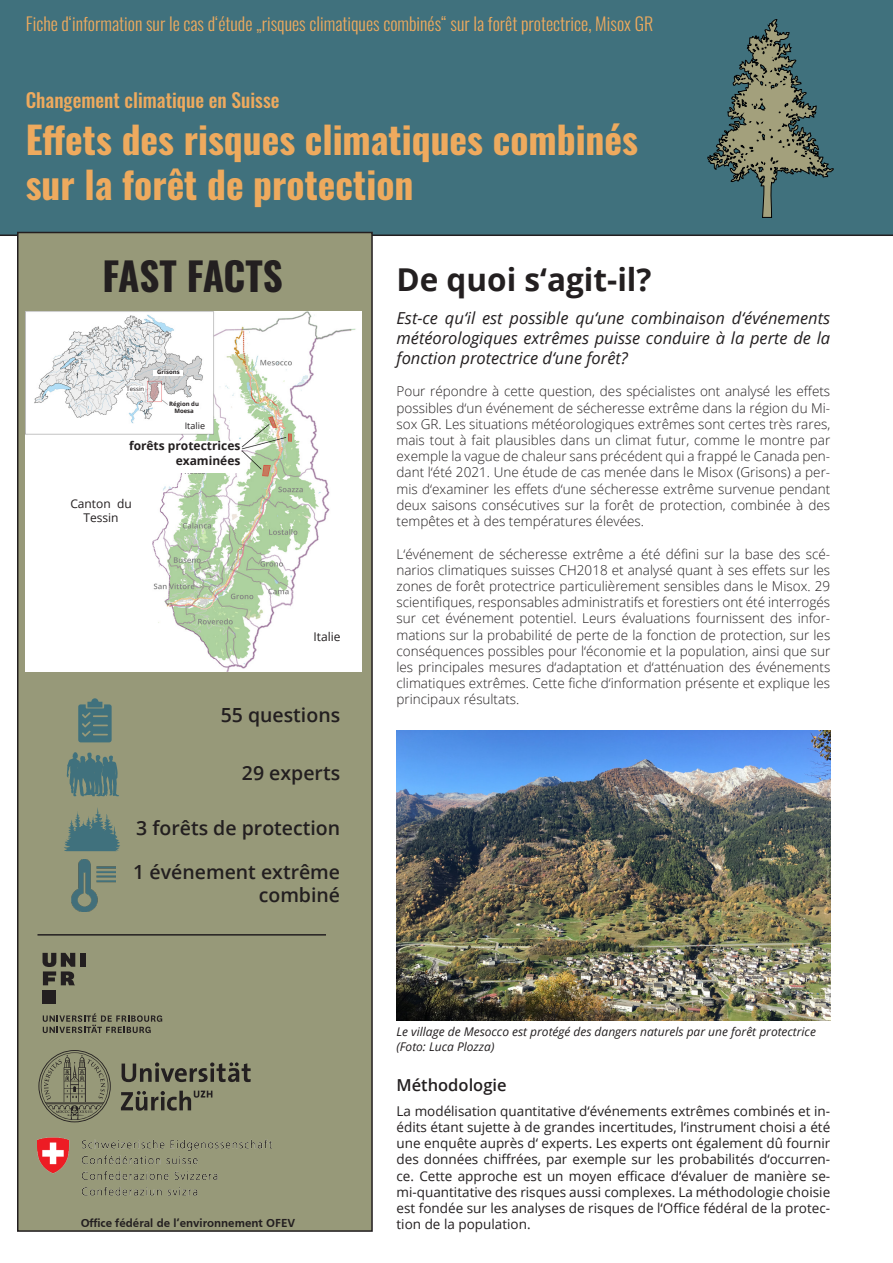
<style>
.page{position:relative;width:893px;height:1263px;background:#fff}
.page>*{position:absolute;margin:0;border:0;box-sizing:border-box;transform-origin:0 0}
.t1{font:700 39px "Oswald";letter-spacing:-.01em;color:#231f20}
.t2{font:700 37.5px/45px "Oswald";color:#eeaa5e}
.t3{font:700 31.5px "Open Sans";color:#231f20}
.t4{font:600 19.5px/23.4px "Open Sans";color:#231f20;text-align:right}
.t5{font:500 19.5px "Oswald";color:#eeaa5e}
.t6{font:300 18px "Oswald";color:#eeaa5e}
.t7{font:italic 16.5px/19.8px "Open Sans";color:#231f20;text-align:justify}
.TitelText{font:600 16.5px "Open Sans";color:#231f20}
.Haupttext{font:300 13.5px/16.2px "Open Sans";color:#231f20;text-align:justify}
.Haupttext-2{font:13.5px/16.2px "Open Sans";color:#231f20;text-align:justify}
.t8{font:italic 12px/14.4px "Open Sans";color:#231f20}
.t9{font:700 12px "Frutiger";color:#231f20}
.t10{font:700 12px/14.4px "Open Sans";color:#231f20;text-align:right}
.t11{font:12px/14.4px "Open Sans";color:#231f20;text-align:center}
.t12{font:9px "Open Sans";color:#231f20}
.t13{font:700 6px/7.2px "Open Sans";color:#231f20;text-align:center}
.t14{font:6px "Open Sans";color:#231f20}
</style>
<div class="page">
<div style="left:0;top:0;width:893px;height:236px;background:#40717d"></div>
<div style="left:18px;top:232px;width:354px;height:999px;background:#979979"></div>
<div style="left:17px;top:232px;width:356px;height:1000px;border:2px solid #231f20"></div>
<svg style="left:707px;top:19px;width:127px;height:199px;background:#587470"></svg>
<svg style="left:67px;top:752px;width:52px;height:44px"></svg>
<svg style="left:64px;top:808px;width:56px;height:43px"></svg>
<svg style="left:78px;top:698px;width:34px;height:44px"></svg>
<img style="left:71px;top:860px;width:45px;height:51px">
<img style="left:26px;top:312px;width:335px;height:359px">
<img style="left:396px;top:730px;width:434px;height:290px">
<hr style="left:37px;top:934px;width:289px;height:1px;background:#231f20">
<div style="left:128px;top:441px;width:112px;height:31px;background:#fff"></div>
<svg style="left:38px;top:1050px;width:213px;height:72px"></svg>
<svg style="left:43px;top:1013px;width:119px;height:20px"></svg>
<div style="left:80px;top:953px;width:5px;height:14px;background:#231f20"></div>
<div style="left:43px;top:990px;width:13px;height:14px;background:#231f20"></div>
<svg style="left:43px;top:953px;width:32px;height:32px"></svg>
<img style="left:37px;top:1137px;width:234px;height:95px">
<div style="left:67px;top:499px;width:68px;height:34px;background:#fff"></div>
<div style="left:293px;top:631px;width:68px;height:18px;background:#fff"></div>
<div style="left:126px;top:386px;width:19px;height:6px;background:#fff"></div>
<div style="left:154px;top:370px;width:29px;height:6px;background:#fff"></div>
<div style="left:168px;top:401px;width:32px;height:14px;background:#fff"></div>
<div style="left:178px;top:422px;width:34px;height:9px;background:#fff"></div>
<div style="left:81px;top:1218px;width:262px;height:10px;background:#979979"></div>
<p class="t6" style="left:26px;top:8px;width:629px">Fiche d‘information sur le cas d‘étude „risques climatiques combinés“ sur la forêt protectrice, Misox GR</p>
<p class="t5" style="left:26px;top:90px;width:255px">Changement climatique en Suisse</p>
<p class="t2" style="left:26px;top:120px;width:614px">Effets des risques climatiques combinés sur la forêt de protection</p>
<p class="t1" style="left:103px;top:256px;width:182px">FAST FACTS</p>
<p class="t14" style="left:127px;top:384px;width:19px">Tessin</p>
<p class="t13" style="left:157px;top:368px;width:24px">Grisons</p>
<p class="t13" style="left:169px;top:400px;width:31px">Région du<br>Moesa</p>
<p class="t12" style="left:185px;top:420px;width:22px">Italie</p>
<p class="t10" style="left:129px;top:438px;width:113px">forêts protectrices examinées</p>
<p class="t11" style="left:70px;top:496px;width:63px">Canton du<br>Tessin</p>
<p class="t11" style="left:314px;top:629px;width:29px">Italie</p>
<p class="t4" style="left:221px;top:703px;width:121px">55 questions</p>
<p class="t4" style="left:242px;top:760px;width:100px">29 experts</p>
<p class="t4" style="left:136px;top:816px;width:205px">3 forêts de protection</p>
<p class="t4" style="left:133px;top:859px;width:208px">1 événement extrême combiné</p>
<p class="t9" style="left:81px;top:1216px;width:216px">Office fédéral de l‘environnement OFEV</p>
<p class="t3" style="left:396px;top:258px;width:257px">De quoi s‘agit-il?</p>
<p class="t7" style="left:396px;top:308px;width:435px">Est-ce qu‘il est possible qu‘une combinaison d‘événements météorologiques extrêmes puisse conduire à la perte de la fonction protectrice d‘une forêt?</p>
<p class="Haupttext" style="left:396px;top:383px;width:435px">Pour répondre à cette question, des spécialistes ont analysé les effets possibles d‘un événement de sécheresse extrême dans la région du Mi&shy;sox GR. Les situations météorologiques extrêmes sont certes très rares, mais tout à fait plausibles dans un climat futur, comme le montre par exemple la vague de chaleur sans précédent qui a frappé le Canada pen&shy;dant l‘été 2021. Une étude de cas menée dans le Misox (Grisons) a per&shy;mis d‘examiner les effets d‘une sécheresse extrême survenue pendant deux saisons consécutives sur la forêt de protection, combinée à des tempêtes et à des températures élevées.</p>
<p class="Haupttext" style="left:396px;top:545px;width:435px">L‘événement de sécheresse extrême a été défini sur la base des scé&shy;narios climatiques suisses CH2018 et analysé quant à ses effets sur les zones de forêt protectrice particulièrement sensibles dans le Misox. 29 scientifiques, responsables administratifs et forestiers ont été interrogés sur cet événement potentiel. Leurs évaluations fournissent des infor&shy;mations sur la probabilité de perte de la fonction de protection, sur les conséquences possibles pour l‘économie et la population, ainsi que sur les principales mesures d‘adaptation et d‘atténuation des événements climatiques extrêmes. Cette fiche d‘information présente et explique les principaux résultats.</p>
<p class="t8" style="left:396px;top:1024px;width:421px">Le village de Mesocco est protégé des dangers naturels par une forêt protectrice (Foto: Luca Plozza)</p>
<p class="TitelText" style="left:396px;top:1074px;width:112px">Méthodologie</p>
<p class="Haupttext-2" style="left:396px;top:1102px;width:435px">La modélisation quantitative d‘événements extrêmes combinés et in&shy;édits étant sujette à de grandes incertitudes, l‘instrument choisi a été une enquête auprès d‘ experts. Les experts ont également dû fournir des données chiffrées, par exemple sur les probabilités d‘occurren&shy;ce. Cette approche est un moyen efficace d‘évaluer de manière se&shy;mi-quantitative des risques aussi complexes. La méthodologie choisie est fondée sur les analyses de risques de l‘Office fédéral de la protec&shy;tion de la population.</p>
</div>
